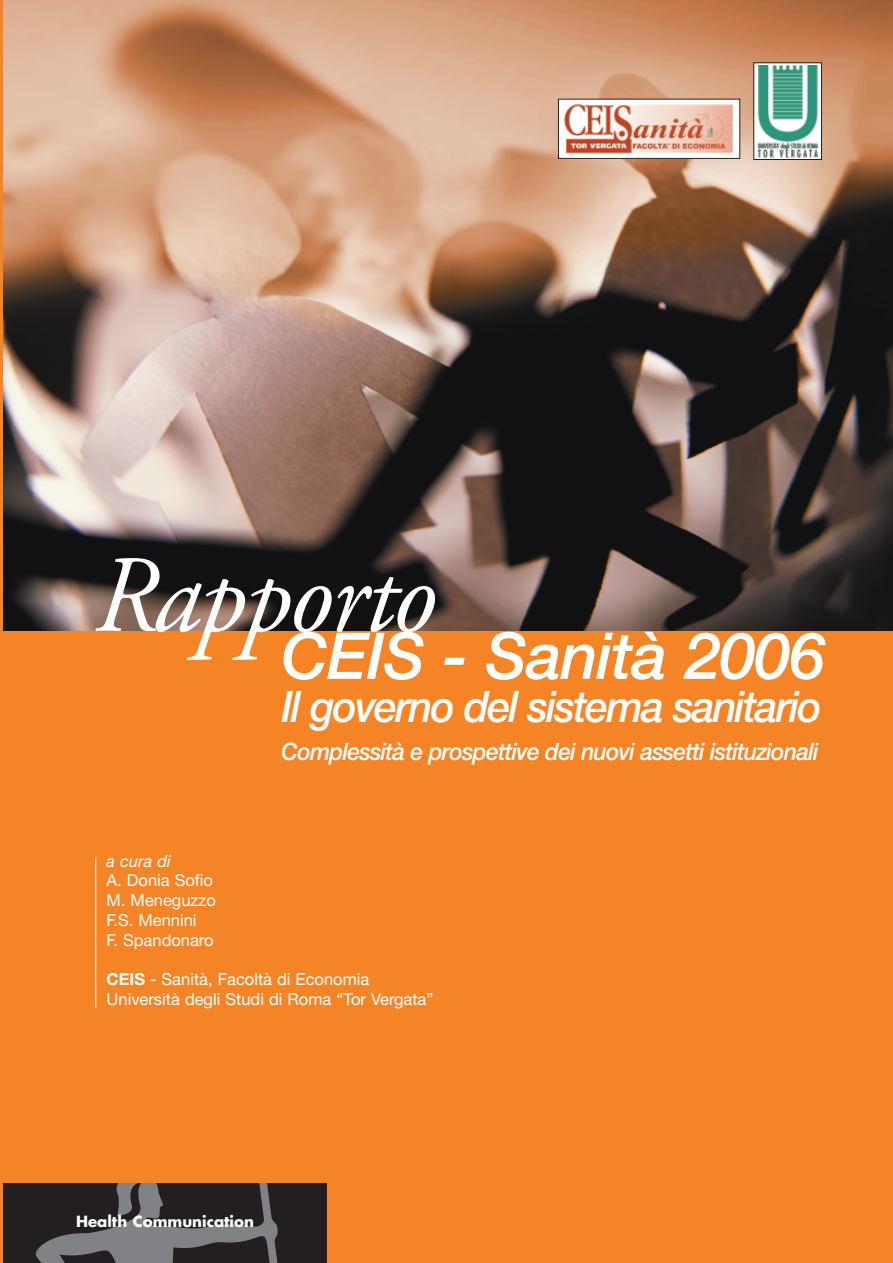
<style>
.page{position:relative;width:893px;height:1263px;background:#f58427}
.page>*{position:absolute;margin:0;border:0;box-sizing:border-box;transform-origin:0 0}
.t1{font:italic 109.5px "Adobe Garamond";letter-spacing:-.025em;color:#fff}
.t2{font:italic 500 64.5px "Helvetica Neue";letter-spacing:-.015em;color:#fff}
.t3{font:italic 500 43.5px "Helvetica Neue";letter-spacing:-.045em;color:#fff;scale:.95 1}
.t4{font:italic 500 24px "Helvetica Neue";letter-spacing:-.035em;color:#fff;scale:.95 1}
.t5{font:16.5px/19.8px "Helvetica Neue";color:#fff}
.t6{font:italic 16.5px "Helvetica Neue";color:#fff}
.t7{font:700 15px "Futura";color:#fff}
.s1{font-weight:700}
</style>
<div class="page">
<img style="left:3px;top:0;width:890px;height:631px">
<hr style="left:95px;top:857px;width:1px;height:151px;background:#fff">
<div style="left:558px;top:99px;width:182px;height:59px;background:#fff"></div>
<img style="left:564px;top:104px;width:169px;height:50px">
<div style="left:558px;top:99px;width:182px;height:60px;border:1px solid #231f20"></div>
<div style="left:754px;top:63px;width:67px;height:96px;background:#fff"></div>
<img style="left:757px;top:65px;width:61px;height:93px">
<div style="left:753px;top:62px;width:69px;height:98px;border:1px solid #231f20"></div>
<img style="left:3px;top:1183px;width:324px;height:80px">
<h1 class="t1" style="left:90px;top:552px;width:344px">Rapporto</h1>
<h2 class="t2" style="left:282px;top:633px;width:545px">CEIS - Sanità 2006</h2>
<h3 class="t3" style="left:282px;top:691px;width:570px">Il governo del sistema sanitario</h3>
<h3 class="t4" style="left:282px;top:743px;width:567px">Complessità e prospettive dei nuovi assetti istituzionali</h3>
<p class="t6" style="left:107px;top:855px;width:66px">a cura di</p>
<p class="t5" style="left:107px;top:872px;width:111px">A. Donia Sofio<br>M. Meneguzzo<br>F.S. Mennini<br>F. Spandonaro</p>
<p class="t5" style="left:107px;top:971px;width:328px"><span class="s1">CEIS</span> - Sanità, Facoltà di Economia<br>Università degli Studi di Roma “Tor Vergata”</p>
<p class="t7" style="left:76px;top:1214px;width:180px">Health Communication</p>
</div>
